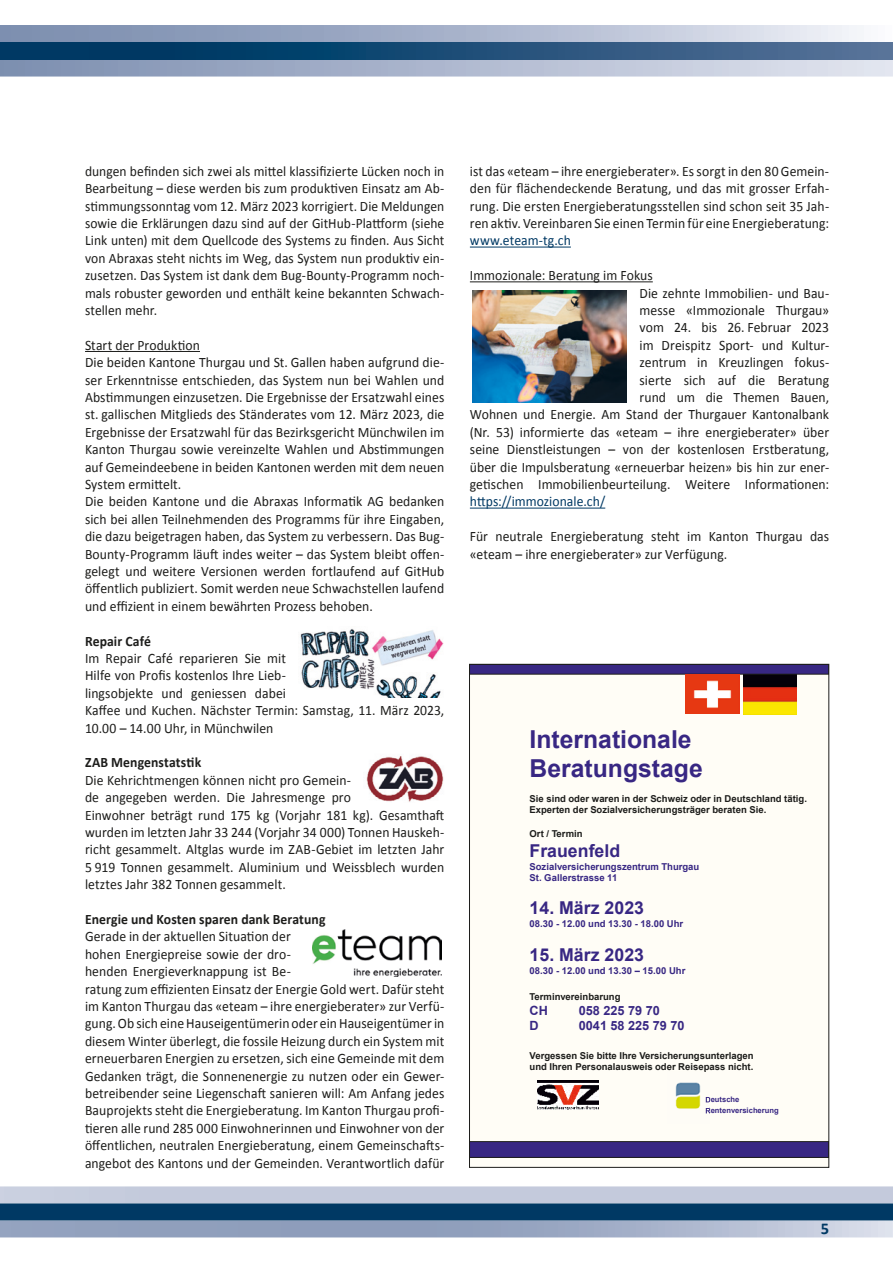
<style>
.page{position:relative;width:893px;height:1263px;background:#fff}
.page>*{position:absolute;margin:0;border:0;box-sizing:border-box;transform-origin:0 0}
.t1{font:700 24.75px/29.7px "Arial";color:#382783}
.t2{font:700 17.7px "Arial";color:#382783}
.t3{font:700 16.5px "Calibri";color:#003964}
.t4{font:14.4px/17.4px "Calibri";letter-spacing:.005em;color:#1d1d1b;scale:.95 1}
.t5{font:14.4px/17.4px "Calibri";letter-spacing:.005em;color:#1d1d1b;text-align:justify;scale:.94 1}
.t6{font:700 14.4px "Calibri";letter-spacing:.005em;color:#1d1d1b;scale:.95 1}
.t7{font:14.4px "Calibri";letter-spacing:.005em;color:#003964;scale:.95 1}
.t8{font:700 12.75px "Arial";color:#382783}
.t9{font:700 9.45px/11.4px "Arial";letter-spacing:.005em;color:#1d1d1b}
.t10{font:700 9.45px/11.4px "Arial";letter-spacing:.005em;color:#382783}
.t11{font:700 7.65px/11.1px "Arial";color:#382783}
</style>
<div class="page">
<svg style="left:0;top:1220px;width:893px;height:17px;background:#9ca9c3"></svg>
<div style="left:0;top:60px;width:893px;height:17px;background:linear-gradient(to right,#7b8daf,#e2e5ef)"></div>
<div style="left:0;top:1186px;width:893px;height:17px;background:#c4cadc"></div>
<svg style="left:0;top:26px;width:893px;height:17px;background:#a4b1c9"></svg>
<div style="left:0;top:1203px;width:893px;height:17px;background:#003964"></div>
<svg style="left:0;top:44px;width:893px;height:16px;background:#1f4f78"></svg>
<img style="left:0;top:60px;width:893px;height:1px">
<img style="left:0;top:43px;width:893px;height:1px">
<hr style="left:85px;top:351px;width:115px;height:1px;background:#1d1d1b">
<hr style="left:470px;top:247px;width:101px;height:1px;background:#003964">
<hr style="left:470px;top:281px;width:183px;height:1px;background:#1d1d1b">
<hr style="left:470px;top:508px;width:135px;height:1px;background:#003964">
<img style="left:300px;top:628px;width:144px;height:70px">
<img style="left:366px;top:756px;width:78px;height:46px">
<img style="left:312px;top:929px;width:130px;height:47px">
<img style="left:473px;top:290px;width:154px;height:112px">
<div style="left:469px;top:664px;width:360px;height:503px;background:#fffdf6"></div>
<img style="left:743px;top:674px;width:53px;height:40px">
<div style="left:469px;top:664px;width:360px;height:10px;background:#382783"></div>
<img style="left:675px;top:1082px;width:34px;height:32px">
<svg style="left:706px;top:1097px;width:3px;height:5px"></svg>
<svg style="left:706px;top:1108px;width:3px;height:6px"></svg>
<div style="left:469px;top:1141px;width:360px;height:16px;background:#382783"></div>
<div style="left:469px;top:1141px;width:360px;height:16px;border:1px solid #1d1d1b"></div>
<img style="left:686px;top:674px;width:54px;height:40px">
<img style="left:538px;top:1081px;width:61px;height:29px">
<p class="t5" style="left:85px;top:162px;width:384px">dungen befinden sich zwei als mittel klassifizierte Lücken noch in Bearbeitung – diese werden bis zum produktiven Einsatz am Ab&shy;stimmungssonntag vom 12. März 2023 korrigiert. Die Meldungen sowie die Erklärungen dazu sind auf der GitHub-Plattform (siehe Link unten) mit dem Quellcode des Systems zu finden. Aus Sicht von Abraxas steht nichts im Weg, das System nun produktiv ein&shy;zusetzen. Das System ist dank dem Bug-Bounty- Programm noch&shy;mals robuster geworden und enthält keine bekannten Schwach&shy;stellen mehr.</p>
<p class="t4" style="left:85px;top:336px;width:380px">Start der Produktion<br>Die beiden Kantone Thurgau und St. Gallen haben aufgrund die&shy;ser Erkenntnisse entschieden, das System nun bei Wahlen und Abstimmungen einzusetzen. Die Ergebnisse der Ersatzwahl eines st. gallischen Mitglieds des Ständerates vom 12. März 2023, die Ergebnisse der Ersatzwahl für das Bezirksgericht Münchwilen im Kanton Thurgau sowie vereinzelte Wahlen und Abstimmungen auf Gemeindeebene in beiden Kantonen werden mit dem neuen System ermittelt.<br>Die beiden Kantone und die Abraxas Informatik AG bedanken sich bei allen Teilnehmenden des Programms für ihre Eingaben, die dazu beigetragen haben, das System zu verbessern. Das Bug-Bounty-Programm läuft indes weiter – das System bleibt offen&shy;gelegt und weitere Versionen werden fortlaufend auf GitHub öffentlich publiziert. Somit werden neue Schwachstellen laufend und effizient in einem bewährten Prozess behoben.</p>
<p class="t6" style="left:85px;top:632px;width:71px">Repair Café</p>
<p class="t4" style="left:85px;top:649px;width:380px">Im Repair Café reparieren Sie mit<br>Hilfe von Profis kostenlos Ihre Lieb-<br>lingsobjekte und geniessen dabei<br>Kaffee und Kuchen. Nächster Termin: Samstag, 11. März 2023, 10.00 – 14.00 Uhr, in Münchwilen</p>
<p class="t6" style="left:85px;top:754px;width:124px">ZAB Mengenstatstik</p>
<p class="t4" style="left:85px;top:771px;width:380px">Die Kehrichtmengen können nicht pro Gemein-<br>de angegeben werden. Die Jahresmenge pro<br>Einwohner beträgt rund 175 kg (Vorjahr 181 kg). Gesamthaft wurden im letzten Jahr 33 244 (Vorjahr 34 000) Tonnen Hauskeh&shy;richt gesammelt. Altglas wurde im ZAB-Gebiet im letzten Jahr 5 919 Tonnen gesammelt. Aluminium und Weissblech wurden letztes Jahr 382 Tonnen gesammelt.</p>
<p class="t6" style="left:85px;top:910px;width:255px">Energie und Kosten sparen dank Beratung</p>
<p class="t4" style="left:85px;top:928px;width:380px">Gerade in der aktuellen Situation der<br>hohen Energiepreise sowie der dro-<br>henden Energieverknappung ist Be-<br>ratung zum effizienten Einsatz der Energie Gold wert. Dafür steht im Kanton Thurgau das «eteam – ihre energieberater» zur Verfü&shy;gung. Ob sich eine Hauseigentümerin oder ein Hauseigentümer in diesem Winter überlegt, die fossile Heizung durch ein System mit erneuerbaren Energien zu ersetzen, sich eine Gemeinde mit dem Gedanken trägt, die Sonnenenergie zu nutzen oder ein Gewer&shy;betreibender seine Liegenschaft sanieren will: Am Anfang jedes Bauprojekts steht die Energieberatung. Im Kanton Thurgau profi&shy;tieren alle rund 285 000 Einwohnerinnen und Einwohner von der öffentlichen, neutralen Energieberatung, einem Gemeinschafts&shy;angebot des Kantons und der Gemeinden. Verantwortlich dafür</p>
<p class="t4" style="left:470px;top:162px;width:380px;text-align:justify">ist das «eteam – ihre energieberater». Es sorgt in den 80 Gemein&shy;den für flächendeckende Beratung, und das mit grosser Erfah&shy;rung. Die ersten Energieberatungsstellen sind schon seit 35 Jah&shy;ren aktiv. Vereinbaren Sie einen Termin für eine Energieberatung:</p>
<p class="t7" style="left:470px;top:231px;width:108px">www.eteam-tg.ch</p>
<p class="t4" style="left:470px;top:267px;width:194px">Immozionale: Beratung im Fokus</p>
<p class="t4" style="left:640px;top:284px;width:201px">Die zehnte Immobilien- und Bau-</p>
<p class="t4" style="left:640px;top:302px;width:201px">messe «Immozionale Thurgau»</p>
<p class="t4" style="left:640px;top:319px;width:201px">vom 24. bis 26. Februar 2023</p>
<p class="t4" style="left:640px;top:336px;width:201px">im Dreispitz Sport- und Kultur-</p>
<p class="t4" style="left:640px;top:354px;width:201px">zentrum in Kreuzlingen fokus-</p>
<p class="t4" style="left:640px;top:371px;width:201px">sierte sich auf die Beratung</p>
<p class="t4" style="left:640px;top:389px;width:201px">rund um die Themen Bauen,</p>
<p class="t4" style="left:470px;top:406px;width:380px">Wohnen und Energie. Am Stand der Thurgauer Kantonalbank</p>
<p class="t4" style="left:470px;top:423px;width:380px">(Nr. 53) informierte das «eteam – ihre energieberater» über</p>
<p class="t4" style="left:470px;top:441px;width:380px">seine Dienstleistungen – von der kostenlosen Erstberatung,</p>
<p class="t4" style="left:470px;top:458px;width:380px">über die Impulsberatung «erneuerbar heizen» bis hin zur ener-</p>
<p class="t4" style="left:470px;top:475px;width:380px">getischen Immobilienbeurteilung. Weitere Informationen:</p>
<p class="t7" style="left:470px;top:492px;width:144px">https://immozionale.ch/</p>
<p class="t4" style="left:470px;top:528px;width:380px">Für neutrale Energieberatung steht im Kanton Thurgau das «eteam – ihre energieberater» zur Verfügung.</p>
<h1 class="t1" style="left:530px;top:724px;width:175px">Internationale<br>Beratungstage</h1>
<p class="t9" style="left:530px;top:793px;width:279px">Sie sind oder waren in der Schweiz oder in Deutschland tätig.<br>Experten der Sozialversicherungsträger beraten Sie.</p>
<p class="t9" style="left:530px;top:828px;width:55px">Ort / Termin</p>
<p class="t2" style="left:530px;top:838px;width:92px">Frauenfeld</p>
<p class="t10" style="left:530px;top:861px;width:171px">Sozialversicherungszentrum Thurgau<br>St. Gallerstrasse 11</p>
<p class="t2" style="left:530px;top:895px;width:116px">14. März 2023</p>
<p class="t10" style="left:530px;top:918px;width:155px">08.30 - 12.00 und 13.30 - 18.00 Uhr</p>
<p class="t2" style="left:530px;top:942px;width:116px">15. März 2023</p>
<p class="t10" style="left:530px;top:965px;width:157px">08.30 - 12.00 und 13.30 – 15.00 Uhr</p>
<p class="t9" style="left:530px;top:991px;width:92px">Terminvereinbarung</p>
<p class="t8" style="left:530px;top:1001px;width:20px">CH</p>
<p class="t8" style="left:579px;top:1001px;width:82px">058 225 79 70</p>
<p class="t8" style="left:530px;top:1016px;width:11px">D</p>
<p class="t8" style="left:579px;top:1016px;width:107px">0041 58 225 79 70</p>
<p class="t9" style="left:530px;top:1050px;width:226px">Vergessen Sie bitte Ihre Versicherungsunterlagen und Ihren Personalausweis oder Reisepass nicht.</p>
<p class="t11" style="left:705px;top:1094px;width:75px">Deutsche<br>Rentenversicherung</p>
<p class="t3" style="left:821px;top:1218px;width:10px">5</p>
</div>
